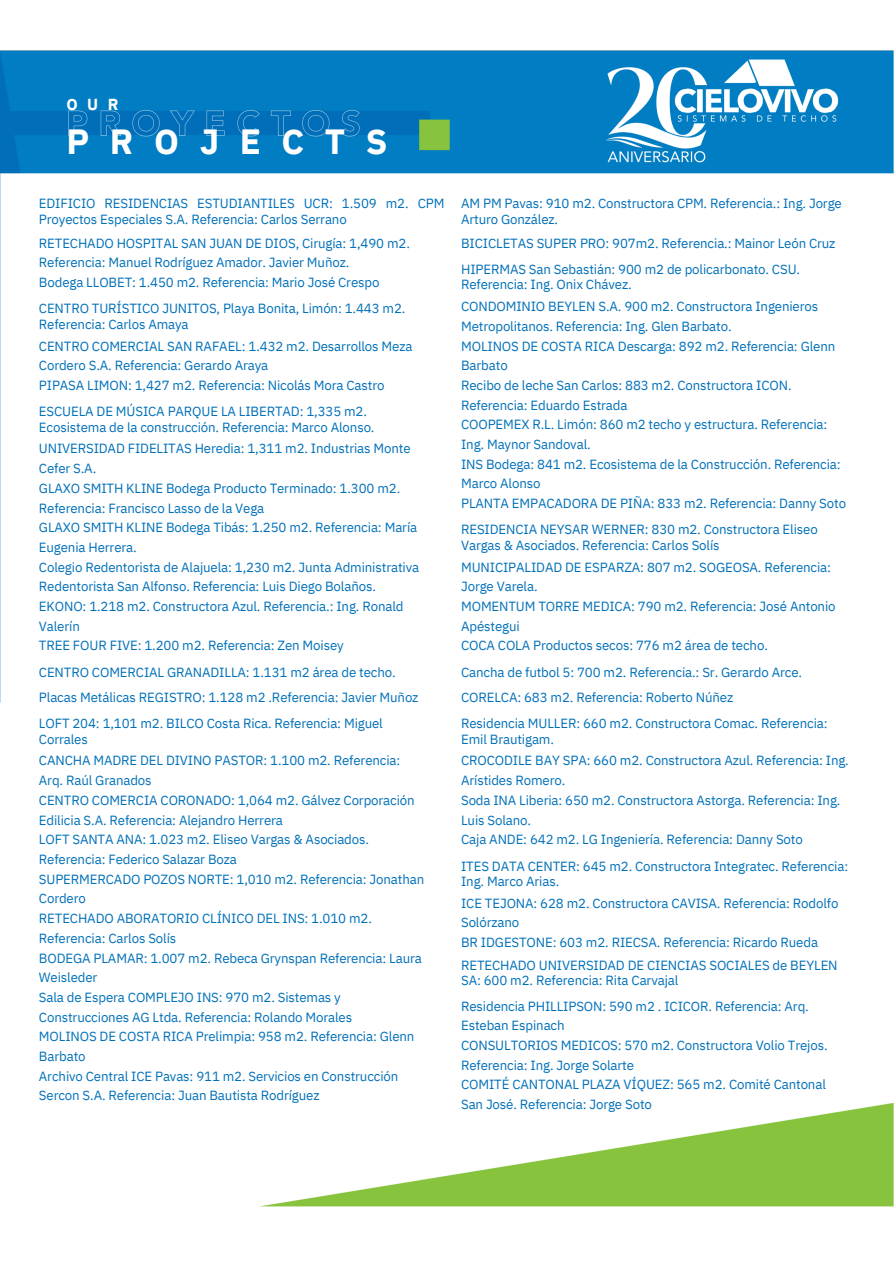
<style>
.page{position:relative;width:894px;height:1263px;background:#fff}
.page>*{position:absolute;margin:0;border:0;box-sizing:border-box;transform-origin:0 0}
.t1{font:700 34.95px "IBM Plex Sans";letter-spacing:.59em;color:#fff}
.t2{font:700 15.9px "IBM Plex Sans";color:#fff}
.t3{font:13.2px/15.3px "IBM Plex Sans";letter-spacing:-.01em;color:#0070b9}
</style>
<div class="page">
<img style="left:0;top:51px;width:893px;height:1156px">
<p class="t2" style="left:66px;top:94px;width:53px">OUR</p>
<p class="t1" style="left:66px;top:118px;width:323px">PROJECTS</p>
<p class="t3" style="left:39px;top:196px;width:407px">EDIFICIO RESIDENCIAS ESTUDIANTILES UCR: 1.509 m2. CPM<br>Proyectos Especiales S.A. Referencia: Carlos Serrano</p>
<p class="t3" style="left:39px;top:235px;width:372px">RETECHADO HOSPITAL SAN JUAN DE DIOS, Cirugía: 1,490 m2.</p>
<p class="t3" style="left:39px;top:255px;width:312px">Referencia: Manuel Rodríguez Amador. Javier Muñoz.</p>
<p class="t3" style="left:39px;top:274px;width:342px">Bodega LLOBET: 1.450 m2. Referencia: Mario José Crespo</p>
<p class="t3" style="left:39px;top:301px;width:368px">CENTRO TURÍSTICO JUNITOS, Playa Bonita, Limón: 1.443 m2.</p>
<p class="t3" style="left:39px;top:316px;width:151px">Referencia: Carlos Amaya</p>
<p class="t3" style="left:39px;top:338px;width:375px">CENTRO COMERCIAL SAN RAFAEL: 1.432 m2. Desarrollos Meza</p>
<p class="t3" style="left:39px;top:358px;width:231px">Cordero S.A. Referencia: Gerardo Araya</p>
<p class="t3" style="left:39px;top:377px;width:347px">PIPASA LIMON: 1,427 m2. Referencia: Nicolás Mora Castro</p>
<p class="t3" style="left:39px;top:404px;width:329px">ESCUELA DE MÚSICA PARQUE LA LIBERTAD: 1,335 m2.</p>
<p class="t3" style="left:39px;top:419px;width:337px">Ecosistema de la construcción. Referencia: Marco Alonso.</p>
<p class="t3" style="left:39px;top:441px;width:373px">UNIVERSIDAD FIDELITAS Heredia: 1,311 m2. Industrias Monte</p>
<p class="t3" style="left:39px;top:460px;width:59px">Cefer S.A.</p>
<p class="t3" style="left:39px;top:480px;width:363px">GLAXO SMITH KLINE Bodega Producto Terminado: 1.300 m2.</p>
<p class="t3" style="left:39px;top:500px;width:227px">Referencia: Francisco Lasso de la Vega</p>
<p class="t3" style="left:39px;top:520px;width:380px">GLAXO SMITH KLINE Bodega Tibás: 1.250 m2. Referencia: María</p>
<p class="t3" style="left:39px;top:539px;width:99px">Eugenia Herrera.</p>
<p class="t3" style="left:39px;top:559px;width:381px">Colegio Redentorista de Alajuela: 1,230 m2. Junta Administrativa</p>
<p class="t3" style="left:39px;top:579px;width:338px">Redentorista San Alfonso. Referencia: Luis Diego Bolaños.</p>
<p class="t3" style="left:39px;top:598px;width:366px">EKONO: 1.218 m2. Constructora Azul. Referencia.: Ing. Ronald</p>
<p class="t3" style="left:39px;top:618px;width:42px">Valerín</p>
<p class="t3" style="left:39px;top:638px;width:306px">TREE FOUR FIVE: 1.200 m2. Referencia: Zen Moisey</p>
<p class="t3" style="left:39px;top:664px;width:358px">CENTRO COMERCIAL GRANADILLA: 1.131 m2 área de techo.</p>
<p class="t3" style="left:39px;top:689px;width:381px">Placas Metálicas REGISTRO: 1.128 m2 .Referencia: Javier Muñoz</p>
<p class="t3" style="left:39px;top:716px;width:345px">LOFT 204: 1,101 m2. BILCO Costa Rica. Referencia: Miguel</p>
<p class="t3" style="left:39px;top:731px;width:50px">Corrales</p>
<p class="t3" style="left:39px;top:753px;width:363px">CANCHA MADRE DEL DIVINO PASTOR: 1.100 m2. Referencia:</p>
<p class="t3" style="left:39px;top:772px;width:114px">Arq. Raúl Granados</p>
<p class="t3" style="left:39px;top:792px;width:377px">CENTRO COMERCIA CORONADO: 1,064 m2. Gálvez Corporación</p>
<p class="t3" style="left:39px;top:812px;width:245px">Edilicia S.A. Referencia: Alejandro Herrera</p>
<p class="t3" style="left:39px;top:832px;width:331px">LOFT SANTA ANA: 1.023 m2. Eliseo Vargas &amp; Asociados.</p>
<p class="t3" style="left:39px;top:851px;width:199px">Referencia: Federico Salazar Boza</p>
<p class="t3" style="left:39px;top:871px;width:387px">SUPERMERCADO POZOS NORTE: 1,010 m2. Referencia: Jonathan</p>
<p class="t3" style="left:39px;top:891px;width:48px">Cordero</p>
<p class="t3" style="left:39px;top:910px;width:334px">RETECHADO ABORATORIO CLÍNICO DEL INS: 1.010 m2.</p>
<p class="t3" style="left:39px;top:930px;width:139px">Referencia: Carlos Solís</p>
<p class="t3" style="left:39px;top:950px;width:384px">BODEGA PLAMAR: 1.007 m2. Rebeca Grynspan Referencia: Laura</p>
<p class="t3" style="left:39px;top:970px;width:60px">Weisleder</p>
<p class="t3" style="left:39px;top:989px;width:303px">Sala de Espera COMPLEJO INS: 970 m2. Sistemas y</p>
<p class="t3" style="left:39px;top:1009px;width:315px">Construcciones AG Ltda. Referencia: Rolando Morales</p>
<p class="t3" style="left:39px;top:1029px;width:377px">MOLINOS DE COSTA RICA Prelimpia: 958 m2. Referencia: Glenn</p>
<p class="t3" style="left:39px;top:1048px;width:48px">Barbato</p>
<p class="t3" style="left:39px;top:1068px;width:361px">Archivo Central ICE Pavas: 911 m2. Servicios en Construcción</p>
<p class="t3" style="left:39px;top:1088px;width:282px">Sercon S.A. Referencia: Juan Bautista Rodríguez</p>
<p class="t3" style="left:461px;top:196px;width:382px">AM PM Pavas: 910 m2. Constructora CPM. Referencia.: Ing. Jorge<br>Arturo González.</p>
<p class="t3" style="left:461px;top:235px;width:376px">BICICLETAS SUPER PRO: 907m2. Referencia.: Mainor León Cruz</p>
<p class="t3" style="left:461px;top:261px;width:340px">HIPERMAS San Sebastián: 900 m2 de policarbonato. CSU.</p>
<p class="t3" style="left:461px;top:277px;width:172px">Referencia: Ing. Onix Chávez.</p>
<p class="t3" style="left:461px;top:298px;width:358px">CONDOMINIO BEYLEN S.A. 900 m2. Constructora Ingenieros</p>
<p class="t3" style="left:461px;top:318px;width:272px">Metropolitanos. Referencia: Ing. Glen Barbato.</p>
<p class="t3" style="left:461px;top:338px;width:375px">MOLINOS DE COSTA RICA Descarga: 892 m2. Referencia: Glenn</p>
<p class="t3" style="left:461px;top:358px;width:48px">Barbato</p>
<p class="t3" style="left:461px;top:377px;width:332px">Recibo de leche San Carlos: 883 m2. Constructora ICON.</p>
<p class="t3" style="left:461px;top:397px;width:168px">Referencia: Eduardo Estrada</p>
<p class="t3" style="left:461px;top:417px;width:368px">COOPEMEX R.L. Limón: 860 m2 techo y estructura. Referencia:</p>
<p class="t3" style="left:461px;top:436px;width:131px">Ing. Maynor Sandoval.</p>
<p class="t3" style="left:461px;top:456px;width:381px">INS Bodega: 841 m2. Ecosistema de la Construcción. Referencia:</p>
<p class="t3" style="left:461px;top:476px;width:81px">Marco Alonso</p>
<p class="t3" style="left:461px;top:495px;width:386px">PLANTA EMPACADORA DE PIÑA: 833 m2. Referencia: Danny Soto</p>
<p class="t3" style="left:461px;top:522px;width:358px">RESIDENCIA NEYSAR WERNER: 830 m2. Constructora Eliseo</p>
<p class="t3" style="left:461px;top:537px;width:260px">Vargas &amp; Asociados. Referencia: Carlos Solís</p>
<p class="t3" style="left:461px;top:559px;width:371px">MUNICIPALIDAD DE ESPARZA: 807 m2. SOGEOSA. Referencia:</p>
<p class="t3" style="left:461px;top:579px;width:78px">Jorge Varela.</p>
<p class="t3" style="left:461px;top:598px;width:376px">MOMENTUM TORRE MEDICA: 790 m2. Referencia: José Antonio</p>
<p class="t3" style="left:461px;top:618px;width:60px">Apéstegui</p>
<p class="t3" style="left:461px;top:638px;width:308px">COCA COLA Productos secos: 776 m2 área de techo.</p>
<p class="t3" style="left:461px;top:664px;width:342px">Cancha de futbol 5: 700 m2. Referencia.: Sr. Gerardo Arce.</p>
<p class="t3" style="left:461px;top:689px;width:273px">CORELCA: 683 m2. Referencia: Roberto Núñez</p>
<p class="t3" style="left:461px;top:716px;width:368px">Residencia MULLER: 660 m2. Constructora Comac. Referencia:</p>
<p class="t3" style="left:461px;top:731px;width:94px">Emil Brautigam.</p>
<p class="t3" style="left:461px;top:753px;width:389px">CROCODILE BAY SPA: 660 m2. Constructora Azul. Referencia: Ing.</p>
<p class="t3" style="left:461px;top:772px;width:106px">Arístides Romero.</p>
<p class="t3" style="left:461px;top:792px;width:381px">Soda INA Liberia: 650 m2. Constructora Astorga. Referencia: Ing.</p>
<p class="t3" style="left:461px;top:812px;width:71px">Luis Solano.</p>
<p class="t3" style="left:461px;top:832px;width:343px">Caja ANDE: 642 m2. LG Ingeniería. Referencia: Danny Soto</p>
<p class="t3" style="left:461px;top:858px;width:388px">ITES DATA CENTER: 645 m2. Constructora Integratec. Referencia:</p>
<p class="t3" style="left:461px;top:873px;width:100px">Ing. Marco Arias.</p>
<p class="t3" style="left:461px;top:895px;width:379px">ICE TEJONA: 628 m2. Constructora CAVISA. Referencia: Rodolfo</p>
<p class="t3" style="left:461px;top:915px;width:60px">Solórzano</p>
<p class="t3" style="left:461px;top:934px;width:358px">BR IDGESTONE: 603 m2. RIECSA. Referencia: Ricardo Rueda</p>
<p class="t3" style="left:461px;top:957px;width:378px">RETECHADO UNIVERSIDAD DE CIENCIAS SOCIALES de BEYLEN</p>
<p class="t3" style="left:461px;top:973px;width:219px">SA: 600 m2. Referencia: Rita Carvajal</p>
<p class="t3" style="left:461px;top:998px;width:349px">Residencia PHILLIPSON: 590 m2 . ICICOR. Referencia: Arq.</p>
<p class="t3" style="left:461px;top:1018px;width:105px">Esteban Espinach</p>
<p class="t3" style="left:461px;top:1037px;width:368px">CONSULTORIOS MEDICOS: 570 m2. Constructora Volio Trejos.</p>
<p class="t3" style="left:461px;top:1057px;width:174px">Referencia: Ing. Jorge Solarte</p>
<p class="t3" style="left:461px;top:1077px;width:366px">COMITÉ CANTONAL PLAZA VÍQUEZ: 565 m2. Comité Cantonal</p>
<p class="t3" style="left:461px;top:1096px;width:192px">San José. Referencia: Jorge Soto</p>
</div>
